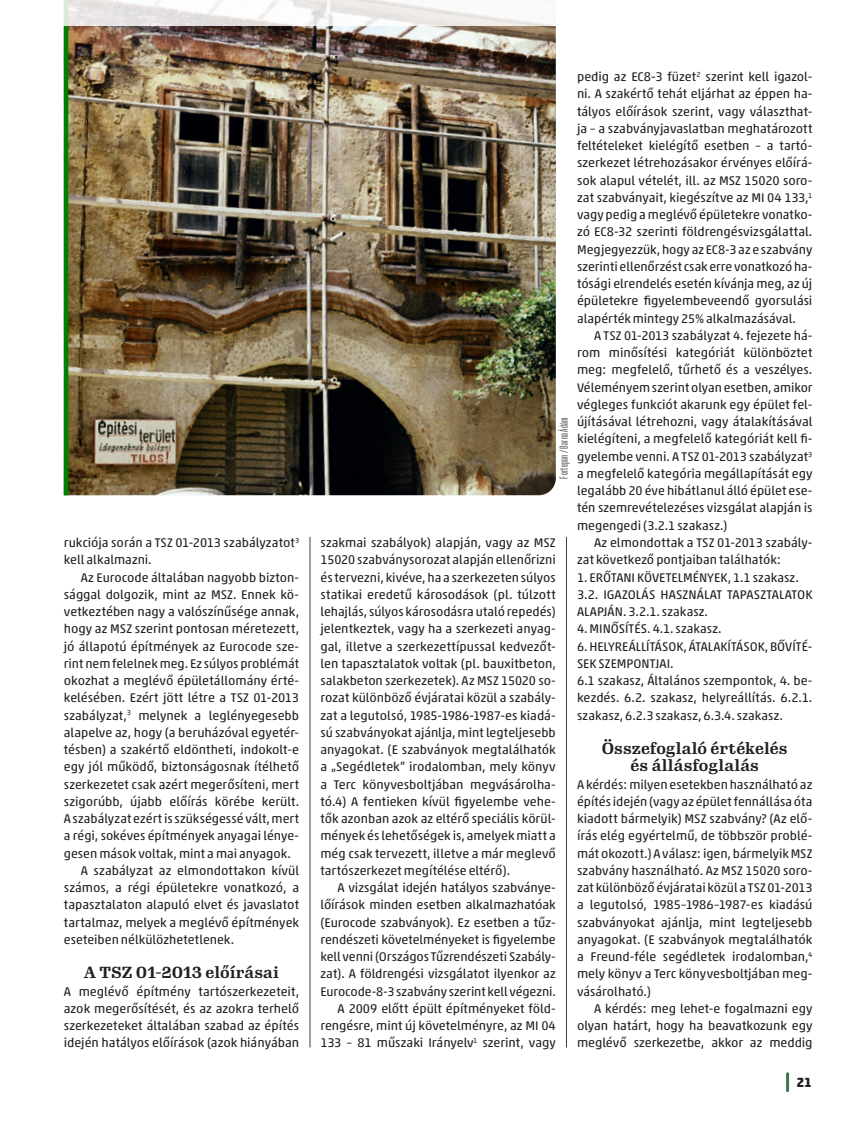
<style>
.page{position:relative;width:855px;height:1123px;background:#fff}
.page>*{position:absolute;margin:0;border:0;box-sizing:border-box;transform-origin:0 0}
.Közcím{font:700 15.75px/17.2px "Gimlet Text Narrow";letter-spacing:.005em;color:#231f20;text-align:center}
.t1{font:700 13.5px "Akko Rounded Pro";color:#231f20}
.Alapszöveg_behúzás{font:12.75px/17.2px "Akko Rounded Pro";letter-spacing:-.005em;color:#231f20;text-align:justify}
.Alapszöveg_tompa{font:12.75px/17.2px "Akko Rounded Pro";color:#231f20;text-align:justify}
.Keretes{font:10.5px "Trump Gothic Pro";letter-spacing:.02em;color:#57585a;scale:1.09 1}
</style>
<div class="page">
<img style="left:68px;top:26px;width:488px;height:469px">
<hr style="left:786px;top:1073px;width:3px;height:17px;background:#42764a">
<hr style="left:64px;top:0;width:4px;height:495px;background:#008000">
<svg style="left:63px;top:0;width:493px;height:26px"></svg>
<hr style="left:566px;top:537px;width:1px;height:510px;background:#3e3e3f">
<hr style="left:310px;top:537px;width:1px;height:510px;background:#3e3e3f">
<p class="Alapszöveg_behúzás" style="left:64px;top:534px;width:237px">rukciója során a TSZ 01-2013 szabályzatot<sup>3 </sup>kell alkalmazni.</p>
<p class="Alapszöveg_behúzás" style="left:64px;top:568px;width:237px;text-indent:17px">Az Eurocode általában nagyobb bizton&shy;sággal dolgozik, mint az MSZ. Ennek kö&shy;vetkeztében nagy a valószínűsége annak, hogy az MSZ szerint pontosan méretezett, jó állapotú építmények az Eurocode sze&shy;rint nem felelnek meg. Ez súlyos problémát okozhat a meglévő épületállomány érté&shy;kelésében. Ezért jött létre a TSZ 01-2013 szabályzat,<sup>3</sup> melynek a leglényegesebb alapelve az, hogy (a beruházóval egyetér&shy;tésben) a szakértő eldöntheti, indokolt-e egy jól működő, biztonságosnak ítélhető szerkezetet csak azért megerősíteni, mert szigorúbb, újabb előírás körébe került.<br>A szabályzat ezért is szükségessé vált, mert a régi, sokéves építmények anyagai lénye&shy;gesen mások voltak, mint a mai anyagok.</p>
<p class="Alapszöveg_behúzás" style="left:64px;top:861px;width:237px;text-indent:17px">A szabályzat az elmondottakon kívül számos, a régi épületekre vonatkozó, a tapasztalaton alapuló elvet és javaslatot tartalmaz, melyek a meglévő építmények eseteiben nélkülözhetetlenek.</p>
<p class="Közcím" style="left:84px;top:963px;width:197px">A TSZ 01-2013 előírásai</p>
<p class="Alapszöveg_tompa" style="left:64px;top:982px;width:237px">A meglévő építmény tartószerkezeteit, azok megerősítését, és az azokra terhelő szerkezeteket általában szabad az építés idején hatályos előírások (azok hiányában</p>
<p class="Alapszöveg_behúzás" style="left:577px;top:68px;width:237px">pedig az EC8-3 füzet<sup>2</sup> szerint kell igazol&shy;ni. A szakértő tehát eljárhat az éppen ha&shy;tályos előírások szerint, vagy választhat&shy;ja – a szabványjavaslatban meghatározott feltételeket kielégítő esetben – a tartó&shy;szerkezet létrehozásakor érvényes előírá&shy;sok alapul vételét, ill. az MSZ 15020 soro&shy;zat szabványait, kiegészítve az MI 04 133,<sup>1 </sup>vagy pedig a meglévő épületekre vonatko&shy;zó EC8-32 szerinti földrengésvizsgálattal.<br>Megjegyezzük, hogy az EC8-3 az e szabvány szerinti ellenőrzést csak erre vonatkozó ha&shy;tósági elrendelés esetén kívánja meg, az új épületekre figyelembeveendő gyorsulási alapérték mintegy 25% alkalmazásával.</p>
<p class="Alapszöveg_behúzás" style="left:577px;top:327px;width:237px;text-indent:17px">A TSZ 01-2013 szabályzat 4. fejezete há&shy;rom minősítési kategóriát különböztet meg: megfelelő, tűrhető és a veszélyes.<br>Véleményem szerint olyan esetben, amikor végleges funkciót akarunk egy épület fel&shy;újításával létrehozni, vagy átalakításával kielégíteni, a megfelelő kategóriát kell fi&shy;gyelembe venni. A TSZ 01-2013 szabályzat<sup>3 </sup>a megfelelő kategória megállapítását egy legalább 20 éve hibátlanul álló épület ese&shy;tén szemrevételezéses vizsgálat alapján is megengedi (3.2.1 szakasz.)</p>
<p class="Alapszöveg_behúzás" style="left:577px;top:534px;width:237px;text-indent:17px">Az elmondottak a TSZ 01-2013 szabály&shy;zat következő pontjaiban találhatók:</p>
<p class="Alapszöveg_tompa" style="left:577px;top:568px;width:223px">1. ERŐTANI KÖVETELMÉNYEK, 1.1 szakasz.</p>
<p class="Alapszöveg_tompa" style="left:577px;top:585px;width:237px">3.2. IGAZOLÁS HASZNÁLAT TAPASZTALATOK<br>ALAPJÁN. 3.2.1. szakasz.</p>
<p class="Alapszöveg_tompa" style="left:577px;top:620px;width:146px">4. MINŐSÍTÉS. 4.1. szakasz.</p>
<p class="Alapszöveg_tompa" style="left:577px;top:637px;width:237px">6. HELYREÁLLÍTÁSOK, ÁTALAKÍTÁSOK, BŐVÍTÉ-<br>SEK SZEMPONTJAI.</p>
<p class="Alapszöveg_tompa" style="left:577px;top:672px;width:237px">6.1 szakasz, Általános szempontok, 4. be&shy;kezdés. 6.2. szakasz, helyreállítás. 6.2.1. szakasz, 6.2.3 szakasz, 6.3.4. szakasz.</p>
<p class="Közcím" style="left:602px;top:739px;width:187px">Összefoglaló értékelés és állásfoglalás</p>
<p class="Alapszöveg_tompa" style="left:577px;top:775px;width:237px">A kérdés: milyen esetekben használható az építés idején (vagy az épület fennállása óta kiadott bármelyik) MSZ szabvány? (Az elő&shy;írás elég egyértelmű, de többször problé&shy;mát okozott.) A válasz: igen, bármelyik MSZ szabvány használható. Az MSZ 15020 soro&shy;zat különböző évjáratai közül a TSZ 01-2013 a legutolsó, 1985–1986–1987-es kiadású szabványokat ajánlja, mint legteljesebb anyagokat. (E szabványok megtalálhatók a Freund-féle segédletek irodalomban,<sup>4 </sup>mely könyv a Terc könyvesboltjában meg&shy;vásárolható.)</p>
<p class="Alapszöveg_behúzás" style="left:577px;top:999px;width:237px;text-indent:17px">A kérdés: meg lehet-e fogalmazni egy olyan határt, hogy ha beavatkozunk egy meglévő szerkezetbe, akkor az meddig</p>
<p class="t1" style="left:796px;top:1073px;width:17px">21</p>
<p class="Keretes" style="left:558px;top:479px;width:58px;rotate:-90deg">Fortepan / Barna Ádám</p>
<p class="Alapszöveg_tompa" style="left:320px;top:534px;width:237px">szakmai szabályok) alapján, vagy az MSZ 15020 szabványsorozat alapján ellenőrizni és tervezni, kivéve, ha a szerkezeten súlyos statikai eredetű károsodások (pl. túlzott lehajlás, súlyos károsodásra utaló repedés) jelentkeztek, vagy ha a szerkezeti anyag&shy;gal, illetve a szerkezettípussal kedvezőt&shy;len tapasztalatok voltak (pl. bauxitbeton, salakbeton szerkezetek). Az MSZ 15020 so&shy;rozat különböző évjáratai közül a szabály&shy;zat a legutolsó, 1985-1986-1987-es kiadá&shy;sú szabványokat ajánlja, mint legteljesebb anyagokat. (E szabványok megtalálhatók a „Segédletek” irodalomban, mely könyv a Terc könyvesboltjában megvásárolha&shy;tó.4) A fentieken kívül figyelembe vehe&shy;tők azonban azok az eltérő speciális körül&shy;mények és lehetőségek is, amelyek miatt a még csak tervezett, illetve a már meglevő tartószerkezet megítélése eltérő).</p>
<p class="Alapszöveg_behúzás" style="left:320px;top:879px;width:237px;text-indent:17px">A vizsgálat idején hatályos szabványe&shy;lőírások minden esetben alkalmazhatóak (Eurocode szabványok). Ez esetben a tűz&shy;rendészeti követelményeket is figyelembe kell venni (Országos Tűzrendészeti Szabály&shy;zat). A földrengési vizsgálatot ilyenkor az Eurocode-8-3 szabvány szerint kell végezni.</p>
<p class="Alapszöveg_behúzás" style="left:320px;top:999px;width:237px;text-indent:17px">A 2009 előtt épült építményeket föld&shy;rengésre, mint új követelményre, az MI 04<br>133 – 81 műszaki Irányelv<sup>1</sup> szerint, vagy</p>
</div>
